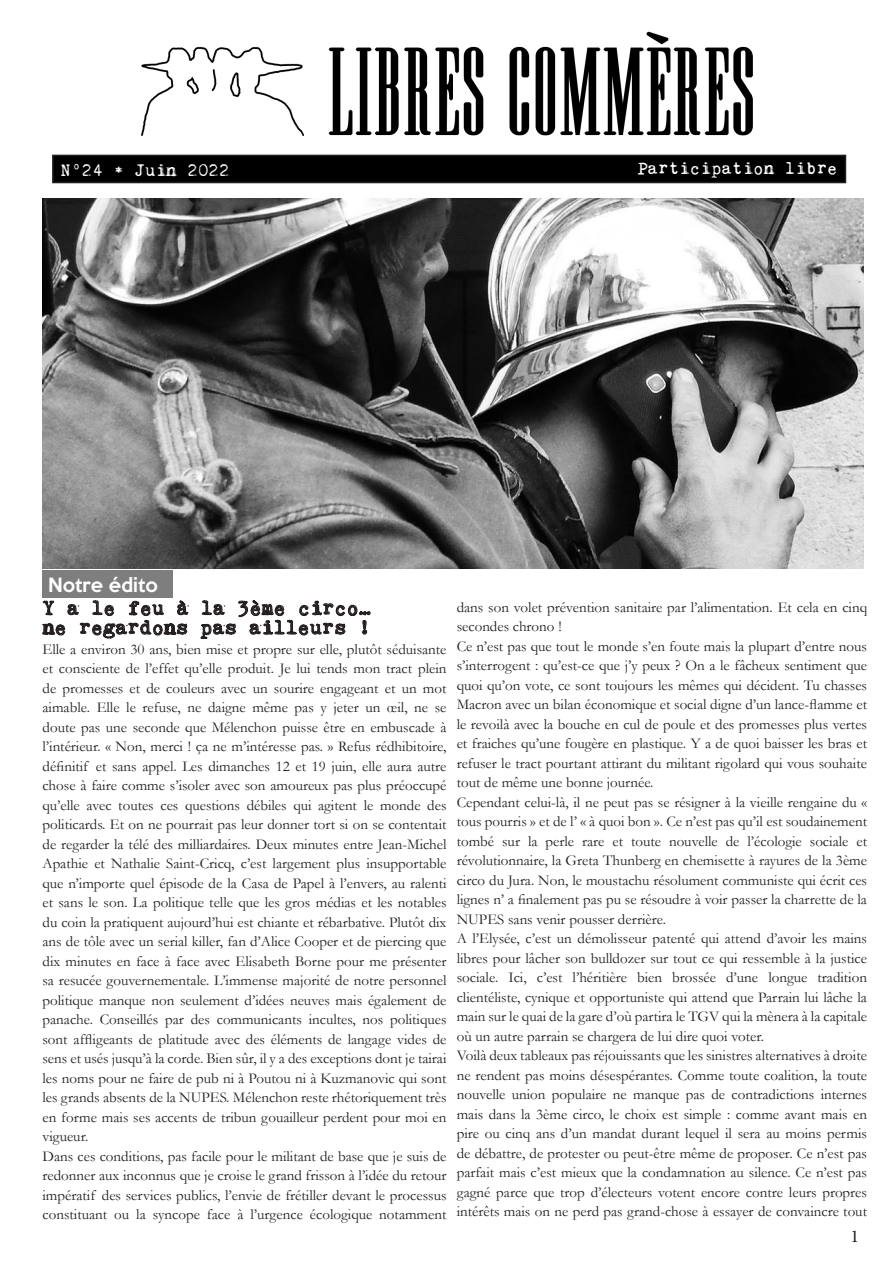
<style>
.page{position:relative;width:893px;height:1263px;background:#fff}
.page>*{position:absolute;margin:0;border:0;box-sizing:border-box;transform-origin:0 0}
.t1{font:20.7px "Kingthings Trypewriter 2";color:#231f20}
.t2{font:18px "Kingthings Trypewriter 2";color:#fff}
.t3{font:500 18px "Keep Calm";color:#fff}
.t4{font:18px "Minion Pro";color:#231f20}
.t5{font:15px/19.5px "Garamond";color:#231f20;text-align:justify}
</style>
<div class="page">
<img style="left:101px;top:31px;width:691px;height:124px">
<div style="left:53px;top:155px;width:792px;height:28px;background:#000001"></div>
<div style="left:52px;top:155px;width:794px;height:28px;border:2px solid #231f20"></div>
<img style="left:43px;top:198px;width:820px;height:371px">
<div style="left:43px;top:570px;width:130px;height:27px;background:#7f7e7e"></div>
<svg style="left:42px;top:600px;width:147px;height:39px"></svg>
<svg style="left:201px;top:600px;width:170px;height:39px"></svg>
<p class="t2" style="left:61px;top:160px;width:171px">N°24 • Juin 2022</p>
<p class="t2" style="left:637px;top:159px;width:202px">Participation libre</p>
<p class="t3" style="left:48px;top:569px;width:111px">Notre édito</p>
<p class="t1" style="left:43px;top:597px;width:330px">Y a le feu à la 3ème circo…</p>
<p class="t1" style="left:43px;top:616px;width:329px">ne regardons pas ailleurs !</p>
<p class="t5" style="left:43px;top:639px;width:405px">Elle a environ 30 ans, bien mise et propre sur elle, plutôt séduisante et consciente de l’effet qu’elle produit. Je lui tends mon tract plein de promesses et de couleurs avec un sourire engageant et un mot aimable. Elle le refuse, ne daigne même pas y jeter un œil, ne se doute pas une seconde que Mélenchon puisse être en embuscade à l’intérieur. « Non, merci ! ça ne m’intéresse pas. » Refus rédhibitoire, définitif et sans appel. Les dimanches 12 et 19 juin, elle aura autre chose à faire comme s’isoler avec son amoureux pas plus préoccupé qu’elle avec toutes ces questions débiles qui agitent le monde des politicards. Et on ne pourrait pas leur donner tort si on se contentait de regarder la télé des milliardaires. Deux minutes entre Jean-Michel Apathie et Nathalie Saint-Cricq, c’est largement plus insupportable que n’importe quel épisode de la Casa de Papel à l’envers, au ralenti et sans le son. La politique telle que les gros médias et les notables du coin la pratiquent aujourd’hui est chiante et rébarbative. Plutôt dix ans de tôle avec un serial killer, fan d’Alice Cooper et de piercing que dix minutes en face à face avec Elisabeth Borne pour me présenter sa resucée gouvernementale. L’immense majorité de notre personnel politique manque non seulement d’idées neuves mais également de panache. Conseillés par des communicants incultes, nos politiques sont affligeants de platitude avec des éléments de langage vides de sens et usés jusqu’à la corde. Bien sûr, il y a des exceptions dont je tairai les noms pour ne faire de pub ni à Poutou ni à Kuzmanovic qui sont les grands absents de la NUPES. Mélenchon reste rhétoriquement très en forme mais ses accents de tribun gouailleur perdent pour moi en vigueur.</p>
<p class="t5" style="left:43px;top:1146px;width:405px">Dans ces conditions, pas facile pour le militant de base que je suis de redonner aux inconnus que je croise le grand frisson à l’idée du retour impératif des services publics, l’envie de frétiller devant le processus constituant ou la syncope face à l’urgence écologique notamment</p>
<p class="t5" style="left:457px;top:597px;width:412px">dans son volet prévention sanitaire par l’alimentation. Et cela en cinq secondes chrono !</p>
<p class="t5" style="left:457px;top:636px;width:412px">Ce n’est pas que tout le monde s’en foute mais la plupart d’entre nous s’interrogent : qu’est-ce que j’y peux ? On a le fâcheux sentiment que quoi qu’on vote, ce sont toujours les mêmes qui décident. Tu chasses Macron avec un bilan économique et social digne d’un lance-flamme et le revoilà avec la bouche en cul de poule et des promesses plus vertes et fraiches qu’une fougère en plastique. Y a de quoi baisser les bras et refuser le tract pourtant attirant du militant rigolard qui vous souhaite tout de même une bonne journée.</p>
<p class="t5" style="left:457px;top:792px;width:412px">Cependant celui-là, il ne peut pas se résigner à la vieille rengaine du « tous pourris » et de l’ « à quoi bon ». Ce n’est pas qu’il est soudainement tombé sur la perle rare et toute nouvelle de l’écologie sociale et révolutionnaire, la Greta Thunberg en chemisette à rayures de la 3ème circo du Jura. Non, le moustachu résolument communiste qui écrit ces lignes n’ a finalement pas pu se résoudre à voir passer la charrette de la NUPES sans venir pousser derrière.</p>
<p class="t5" style="left:457px;top:928px;width:412px">A l’Elysée, c’est un démolisseur patenté qui attend d’avoir les mains libres pour lâcher son bulldozer sur tout ce qui ressemble à la justice sociale. Ici, c’est l’héritière bien brossée d’une longue tradition clientéliste, cynique et opportuniste qui attend que Parrain lui lâche la main sur le quai de la gare d’où partira le TGV qui la mènera à la capitale où un autre parrain se chargera de lui dire quoi voter.</p>
<p class="t5" style="left:457px;top:1045px;width:412px">Voilà deux tableaux pas réjouissants que les sinistres alternatives à droite ne rendent pas moins désespérantes. Comme toute coalition, la toute nouvelle union populaire ne manque pas de contradictions internes mais dans la 3ème circo, le choix est simple : comme avant mais en pire ou cinq ans d’un mandat durant lequel il sera au moins permis de débattre, de protester ou peut-être même de proposer. Ce n’est pas parfait mais c’est mieux que la condamnation au silence. Ce n’est pas gagné parce que trop d’électeurs votent encore contre leurs propres intérêts mais on ne perd pas grand-chose à essayer de convaincre tout</p>
<p class="t4" style="left:850px;top:1225px;width:10px">1</p>
</div>
